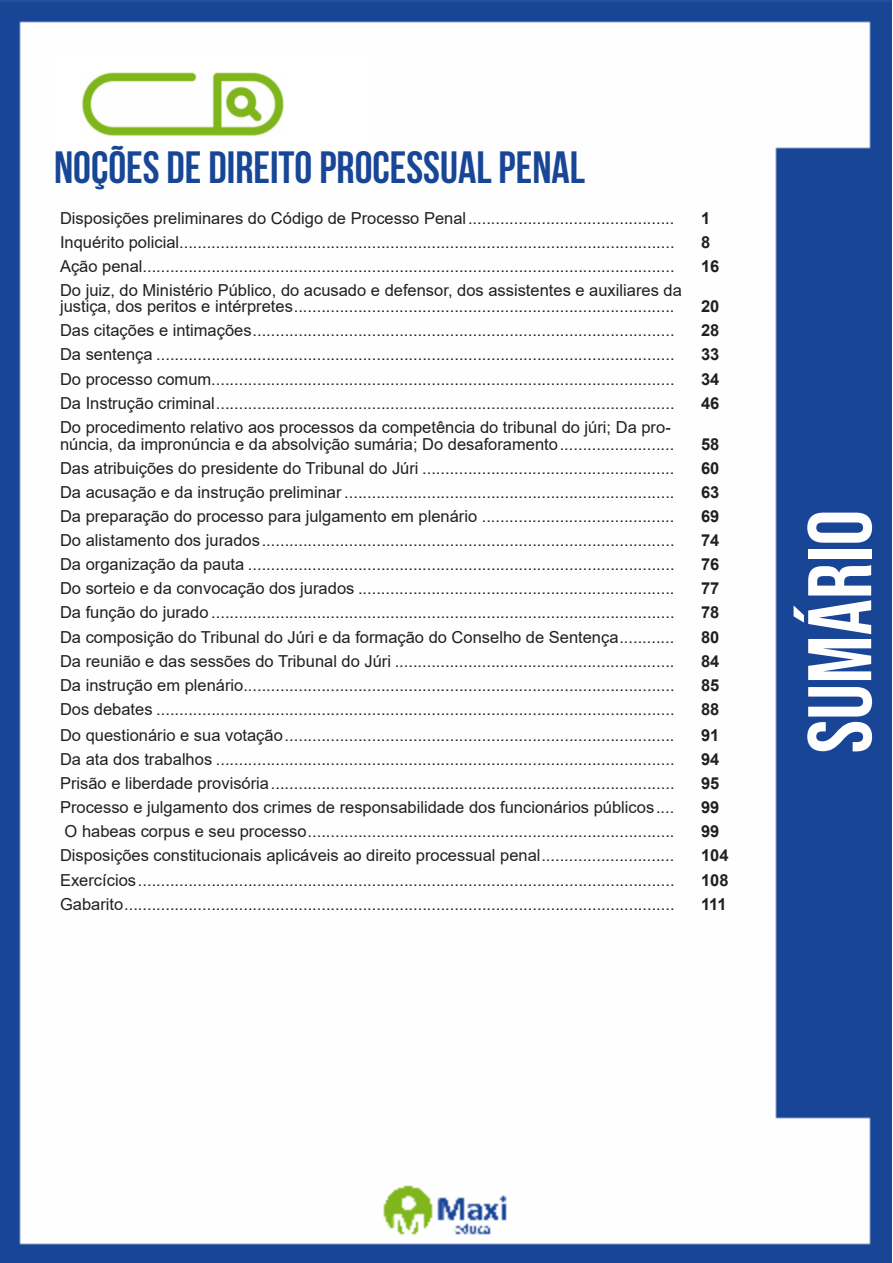
<style>
.page{position:relative;width:893px;height:1263px;background:#fff}
.page>*{position:absolute;margin:0;border:0;box-sizing:border-box;transform-origin:0 0}
.t1{font:90px "Bebas Neue";color:#fff}
.t2{font:700 45px "Bebas Neue";color:#184696}
.ALTERNATIVAS{font:16.5px/16.5px "Arial";color:#231f20}
.INDICE{font:700 16.5px "Arial";color:#231f20}
</style>
<div class="page">
<img style="left:0;top:0;width:892px;height:1263px">
<div style="left:53px;top:55px;width:317px;height:121px;background:#fff"></div>
<img style="left:82px;top:72px;width:201px;height:64px">
<p class="t2" style="left:54px;top:142px;width:533px">NOÇÕES DE DIREITO PROCESSUAL PENAL</p>
<p class="ALTERNATIVAS" style="left:60px;top:209px;width:616px">Disposições preliminares do Código de Processo Penal.............................................</p>
<p class="INDICE" style="left:701px;top:206px;width:11px">1</p>
<p class="ALTERNATIVAS" style="left:60px;top:233px;width:616px">Inquérito policial............................................................................................................</p>
<p class="INDICE" style="left:701px;top:230px;width:11px">8</p>
<p class="ALTERNATIVAS" style="left:60px;top:257px;width:616px">Ação penal....................................................................................................................</p>
<p class="INDICE" style="left:701px;top:254px;width:20px">16</p>
<p class="ALTERNATIVAS" style="left:60px;top:281px;width:623px">Do juiz, do Ministério Público, do acusado e defensor, dos assistentes e auxiliares da justiça, dos peritos e intérpretes...................................................................................</p>
<p class="INDICE" style="left:701px;top:295px;width:20px">20</p>
<p class="ALTERNATIVAS" style="left:60px;top:322px;width:616px">Das citações e intimações............................................................................................</p>
<p class="INDICE" style="left:701px;top:319px;width:20px">28</p>
<p class="ALTERNATIVAS" style="left:60px;top:346px;width:616px">Da sentença .................................................................................................................</p>
<p class="INDICE" style="left:701px;top:343px;width:20px">33</p>
<p class="ALTERNATIVAS" style="left:60px;top:371px;width:616px">Do processo comum.....................................................................................................</p>
<p class="INDICE" style="left:701px;top:368px;width:20px">34</p>
<p class="ALTERNATIVAS" style="left:60px;top:395px;width:616px">Da Instrução criminal....................................................................................................</p>
<p class="INDICE" style="left:701px;top:392px;width:20px">46</p>
<p class="ALTERNATIVAS" style="left:60px;top:419px;width:616px">Do procedimento relativo aos processos da competência do tribunal do júri; Da pro&shy;núncia, da impronúncia e da absolvição sumária; Do desaforamento.........................</p>
<p class="INDICE" style="left:701px;top:433px;width:20px">58</p>
<p class="ALTERNATIVAS" style="left:60px;top:460px;width:616px">Das atribuições do presidente do Tribunal do Júri .......................................................</p>
<p class="INDICE" style="left:701px;top:457px;width:20px">60</p>
<p class="ALTERNATIVAS" style="left:60px;top:484px;width:616px">Da acusação e da instrução preliminar ........................................................................</p>
<p class="INDICE" style="left:701px;top:481px;width:20px">63</p>
<p class="ALTERNATIVAS" style="left:60px;top:508px;width:616px">Da preparação do processo para julgamento em plenário ..........................................</p>
<p class="INDICE" style="left:701px;top:505px;width:20px">69</p>
<p class="ALTERNATIVAS" style="left:60px;top:532px;width:616px">Do alistamento dos jurados..........................................................................................</p>
<p class="INDICE" style="left:701px;top:529px;width:20px">74</p>
<p class="ALTERNATIVAS" style="left:60px;top:556px;width:616px">Da organização da pauta .............................................................................................</p>
<p class="INDICE" style="left:701px;top:553px;width:20px">76</p>
<p class="ALTERNATIVAS" style="left:60px;top:580px;width:616px">Do sorteio e da convocação dos jurados .....................................................................</p>
<p class="INDICE" style="left:701px;top:577px;width:20px">77</p>
<p class="ALTERNATIVAS" style="left:60px;top:604px;width:616px">Da função do jurado .....................................................................................................</p>
<p class="INDICE" style="left:701px;top:601px;width:20px">78</p>
<p class="ALTERNATIVAS" style="left:60px;top:629px;width:616px">Da composição do Tribunal do Júri e da formação do Conselho de Sentença............</p>
<p class="INDICE" style="left:701px;top:625px;width:20px">80</p>
<p class="ALTERNATIVAS" style="left:60px;top:653px;width:616px">Da reunião e das sessões do Tribunal do Júri .............................................................</p>
<p class="INDICE" style="left:701px;top:649px;width:20px">84</p>
<p class="ALTERNATIVAS" style="left:60px;top:677px;width:616px">Da instrução em plenário..............................................................................................</p>
<p class="INDICE" style="left:701px;top:673px;width:20px">85</p>
<p class="ALTERNATIVAS" style="left:60px;top:701px;width:616px">Dos debates .................................................................................................................</p>
<p class="INDICE" style="left:701px;top:697px;width:20px">88</p>
<p class="ALTERNATIVAS" style="left:60px;top:726px;width:616px">Do questionário e sua votação.....................................................................................</p>
<p class="INDICE" style="left:701px;top:723px;width:20px">91</p>
<p class="ALTERNATIVAS" style="left:60px;top:750px;width:616px">Da ata dos trabalhos ....................................................................................................</p>
<p class="INDICE" style="left:701px;top:747px;width:20px">94</p>
<p class="ALTERNATIVAS" style="left:60px;top:774px;width:616px">Prisão e liberdade provisória........................................................................................</p>
<p class="INDICE" style="left:701px;top:771px;width:20px">95</p>
<p class="ALTERNATIVAS" style="left:60px;top:798px;width:616px">Processo e julgamento dos crimes de responsabilidade dos funcionários públicos....</p>
<p class="INDICE" style="left:701px;top:795px;width:20px">99</p>
<p class="ALTERNATIVAS" style="left:65px;top:822px;width:611px">O habeas corpus e seu processo................................................................................</p>
<p class="INDICE" style="left:701px;top:819px;width:20px">99</p>
<p class="ALTERNATIVAS" style="left:60px;top:846px;width:616px">Disposições constitucionais aplicáveis ao direito processual penal.............................</p>
<p class="INDICE" style="left:701px;top:843px;width:29px">104</p>
<p class="ALTERNATIVAS" style="left:60px;top:871px;width:616px">Exercícios.....................................................................................................................</p>
<p class="INDICE" style="left:701px;top:868px;width:29px">108</p>
<p class="ALTERNATIVAS" style="left:60px;top:895px;width:616px">Gabarito........................................................................................................................</p>
<p class="INDICE" style="left:701px;top:892px;width:27px">111</p>
<h1 class="t1" style="left:789px;top:753px;width:245px;rotate:-90deg">sumário</h1>
</div>
